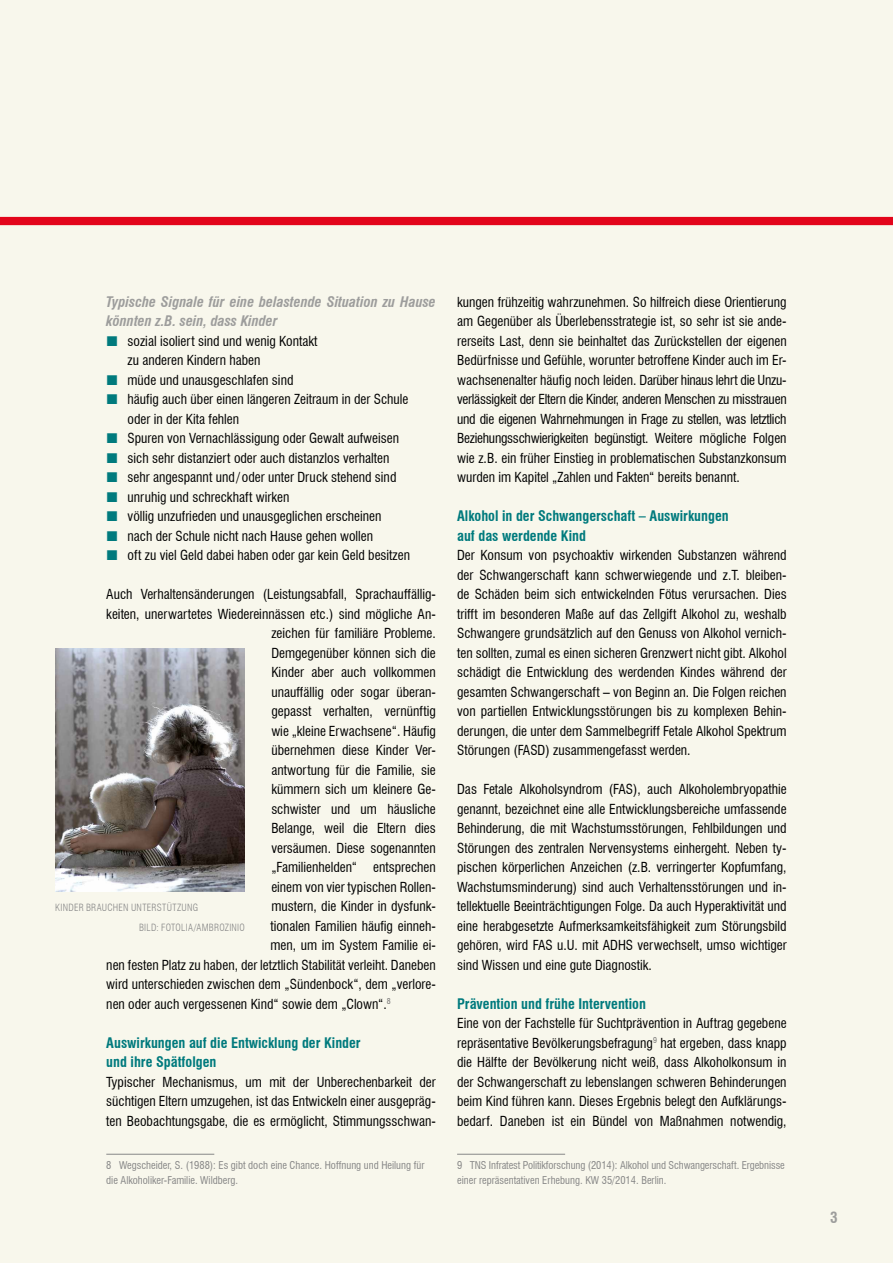
<style>
.page{position:relative;width:893px;height:1263px;background:#f8f7ec}
.page>*{position:absolute;margin:0;border:0;box-sizing:border-box;transform-origin:0 0}
.t1{font:700 condensed 15px "Swiss 721 BT";color:#9d9d9c}
.t2{font:700 condensed 14.25px/19.5px "Swiss 721 BT";color:#007a7d}
.t3{font:italic 700 condensed 14.25px/19.5px "Swiss 721 BT";color:#9d9d9c}
.t4{font:condensed 13.5px/19.5px "Swiss 721 BT";color:#000;text-align:justify}
.t5{font:condensed 10.5px/15px "Swiss 721 BT";color:#878787}
.t6{font:300 condensed 9.75px/19.5px "Swiss 721 BT";letter-spacing:.025em;color:#878787}
</style>
<div class="page">
<hr style="left:106px;top:1154px;width:108px;height:1px;background:#878787">
<hr style="left:457px;top:1154px;width:108px;height:1px;background:#878787">
<div style="left:0;top:217px;width:893px;height:8px;background:#e3051b"></div>
<img style="left:55px;top:648px;width:190px;height:244px">
<p class="t3" style="left:106px;top:292px;width:331px">Typische Signale für eine belastende Situation zu Hause könnten z.B. sein, dass Kinder</p>
<p class="t4" style="left:128px;top:331px;width:284px;text-align:left">sozial isoliert sind und wenig Kontakt<br>zu anderen Kindern haben<br>müde und unausgeschlafen sind<br>häufig auch über einen längeren Zeitraum in der Schule oder in der Kita fehlen<br>Spuren von Vernachlässigung oder Gewalt aufweisen sich sehr distanziert oder auch distanzlos verhalten sehr angespannt und / oder unter Druck stehend sind unruhig und schreckhaft wirken<br>völlig unzufrieden und unausgeglichen erscheinen<br>nach der Schule nicht nach Hause gehen wollen<br>oft zu viel Geld dabei haben oder gar kein Geld besitzen</p>
<p class="t4" style="left:106px;top:584px;width:331px">Auch Verhaltensänderungen (Leistungsabfall, Sprachauffällig-</p>
<p class="t4" style="left:106px;top:604px;width:331px">keiten, unerwartetes Wiedereinnässen etc.) sind mögliche An-</p>
<p class="t4" style="left:271px;top:623px;width:166px">zeichen für familiäre Probleme.</p>
<p class="t4" style="left:271px;top:643px;width:166px">Demgegenüber können sich die</p>
<p class="t4" style="left:271px;top:662px;width:166px">Kinder aber auch vollkommen</p>
<p class="t4" style="left:271px;top:682px;width:166px">unauffällig oder sogar überan-</p>
<p class="t4" style="left:271px;top:701px;width:166px">gepasst verhalten, vernünftig</p>
<p class="t4" style="left:271px;top:721px;width:166px">wie „kleine Erwachsene“. Häufig</p>
<p class="t4" style="left:271px;top:740px;width:166px">übernehmen diese Kinder Ver-</p>
<p class="t4" style="left:271px;top:760px;width:166px">antwortung für die Familie, sie</p>
<p class="t4" style="left:271px;top:779px;width:166px">kümmern sich um kleinere Ge-</p>
<p class="t4" style="left:271px;top:799px;width:166px">schwister und um häusliche</p>
<p class="t4" style="left:271px;top:818px;width:166px">Belange, weil die Eltern dies</p>
<p class="t4" style="left:271px;top:838px;width:166px">versäumen. Diese sogenannten</p>
<p class="t4" style="left:271px;top:857px;width:166px">„Familienhelden“ entsprechen</p>
<p class="t4" style="left:271px;top:877px;width:166px">einem von vier typischen Rollen-</p>
<p class="t4" style="left:271px;top:896px;width:166px">mustern, die Kinder in dysfunk-</p>
<p class="t4" style="left:270px;top:916px;width:167px">tionalen Familien häufig einneh-</p>
<p class="t4" style="left:270px;top:935px;width:167px">men, um im System Familie ei-</p>
<p class="t4" style="left:106px;top:955px;width:331px">nen festen Platz zu haben, der letztlich Stabilität verleiht. Daneben</p>
<p class="t4" style="left:106px;top:974px;width:331px">wird unterschieden zwischen dem „Sündenbock“, dem „verlore-</p>
<p class="t4" style="left:106px;top:994px;width:286px">nen oder auch vergessenen Kind“ sowie dem „Clown“.<sup>8</sup></p>
<p class="t2" style="left:106px;top:1033px;width:256px">Auswirkungen auf die Entwicklung der Kinder und ihre Spätfolgen</p>
<p class="t4" style="left:106px;top:1072px;width:331px">Typischer Mechanismus, um mit der Unberechenbarkeit der süchtigen Eltern umzugehen, ist das Entwickeln einer ausgepräg&shy;ten Beobachtungsgabe, die es ermöglicht, Stimmungsschwan-</p>
<p class="t5" style="left:106px;top:1158px;width:320px">8 Wegscheider, S. (1988): Es gibt doch eine Chance. Hoffnung und Heilung für die Alkoholiker-Familie. Wildberg.</p>
<p class="t6" style="left:139px;top:898px;width:107px;text-indent:-84px">KINDER BRAUCHEN UNTERSTÜTZUNG<br>BILD: FOTOLIA/AMBROZINIO</p>
<p class="t4" style="left:457px;top:292px;width:331px">kungen frühzeitig wahrzunehmen. So hilfreich diese Orientierung am Gegenüber als Überlebensstrategie ist, so sehr ist sie ande&shy;rerseits Last, denn sie beinhaltet das Zurückstellen der eigenen Bedürfnisse und Gefühle, worunter betroffene Kinder auch im Er&shy;wachsenenalter häufig noch leiden. Darüber hinaus lehrt die Unzu&shy;verlässigkeit der Eltern die Kinder, anderen Menschen zu misstrauen und die eigenen Wahrnehmungen in Frage zu stellen, was letztlich Beziehungsschwierigkeiten begünstigt. Weitere mögliche Folgen wie z.B. ein früher Einstieg in problematischen Substanzkonsum wurden im Kapitel „Zahlen und Fakten“ bereits benannt.</p>
<p class="t2" style="left:457px;top:506px;width:273px">Alkohol in der Schwangerschaft – Auswirkungen auf das werdende Kind</p>
<p class="t4" style="left:457px;top:545px;width:331px">Der Konsum von psychoaktiv wirkenden Substanzen während der Schwangerschaft kann schwerwiegende und z.T. bleiben&shy;de Schäden beim sich entwickelnden Fötus verursachen. Dies trifft im besonderen Maße auf das Zellgift Alkohol zu, weshalb Schwangere grundsätzlich auf den Genuss von Alkohol vernich&shy;ten sollten, zumal es einen sicheren Grenzwert nicht gibt. Alkohol schädigt die Entwicklung des werdenden Kindes während der gesamten Schwangerschaft – von Beginn an. Die Folgen reichen von partiellen Entwicklungsstörungen bis zu komplexen Behin&shy;derungen, die unter dem Sammelbegriff Fetale Alkohol Spektrum Störungen (FASD) zusammengefasst werden.</p>
<p class="t4" style="left:457px;top:779px;width:331px">Das Fetale Alkoholsyndrom (FAS), auch Alkoholembryopathie genannt, bezeichnet eine alle Entwicklungsbereiche umfassende Behinderung, die mit Wachstumsstörungen, Fehlbildungen und Störungen des zentralen Nervensystems einhergeht. Neben ty&shy;pischen körperlichen Anzeichen (z.B. verringerter Kopfumfang, Wachstumsminderung) sind auch Verhaltensstörungen und in&shy;tellektuelle Beeinträchtigungen Folge. Da auch Hyperaktivität und eine herabgesetzte Aufmerksamkeitsfähigkeit zum Störungsbild gehören, wird FAS u.U. mit ADHS verwechselt, umso wichtiger sind Wissen und eine gute Diagnostik.</p>
<p class="t2" style="left:457px;top:994px;width:190px">Prävention und frühe Intervention</p>
<p class="t4" style="left:457px;top:1013px;width:331px">Eine von der Fachstelle für Suchtprävention in Auftrag gegebene repräsentative Bevölkerungsbefragung<sup>9</sup> hat ergeben, dass knapp die Hälfte der Bevölkerung nicht weiß, dass Alkoholkonsum in der Schwangerschaft zu lebenslangen schweren Behinderungen beim Kind führen kann. Dieses Ergebnis belegt den Aufklärungs&shy;bedarf. Daneben ist ein Bündel von Maßnahmen notwendig,</p>
<p class="t5" style="left:457px;top:1158px;width:329px">9 TNS Infratest Politikforschung (2014): Alkohol und Schwangerschaft. Ergebnisse einer repräsentativen Erhebung. KW 35/2014. Berlin.</p>
<p class="t1" style="left:830px;top:1209px;width:9px">3</p>
</div>
